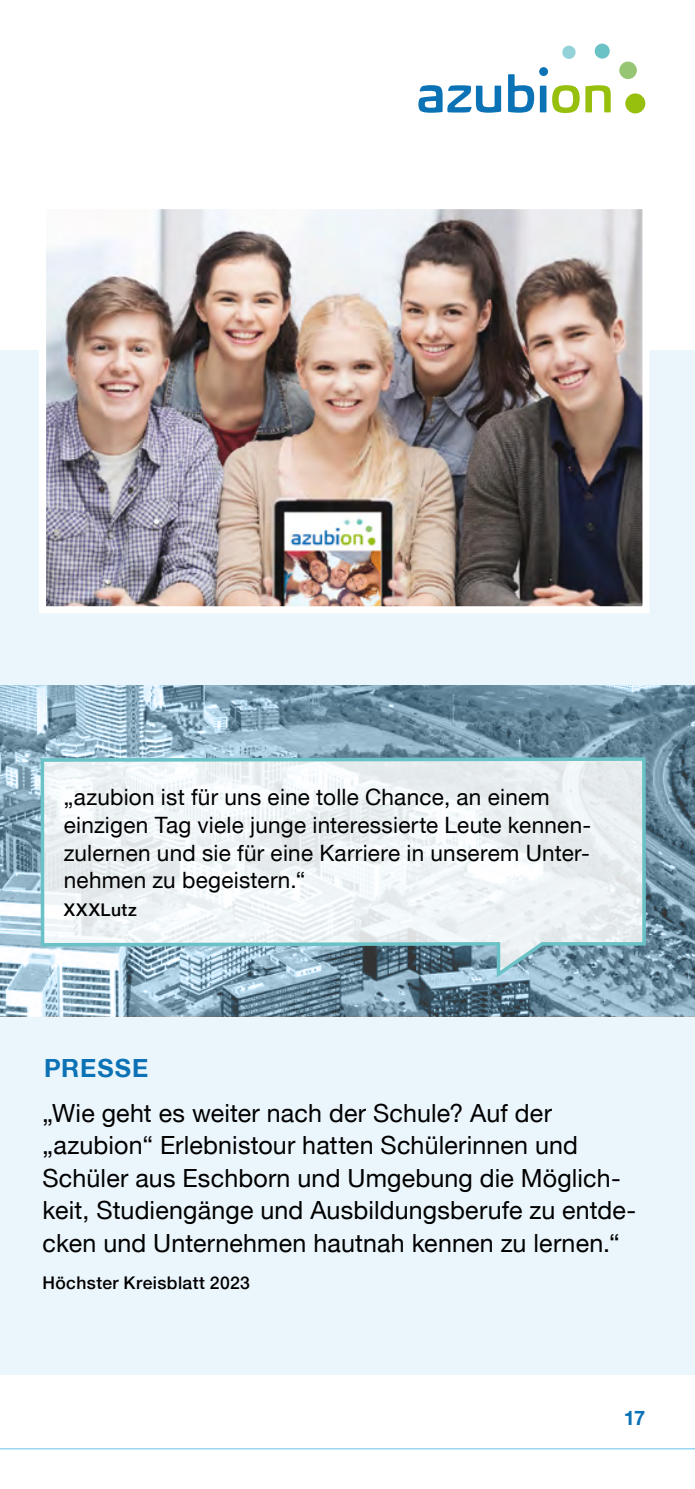
<style>
.page{position:relative;width:695px;height:1489px;background:#fff}
.page>*{position:absolute;margin:0;border:0;box-sizing:border-box;transform-origin:0 0}
.t1{font:25px/32.5px "Helvetica Neue LT";letter-spacing:.005em;color:#000}
.t2{font:700 25px "Helvetica Neue LT";letter-spacing:.04em;color:#0b72b5}
.t3{font:22.5px/27.5px "Helvetica Neue LT";letter-spacing:.01em;color:#000}
.t4{font:700 20px "Helvetica Neue LT";color:#0b72b5}
.t5{font:500 17.5px "Helvetica Neue LT";letter-spacing:.025em;color:#000}
</style>
<div class="page">
<svg style="left:418px;top:85px;width:83px;height:28px"></svg>
<svg style="left:508px;top:74px;width:26px;height:39px"></svg>
<div style="left:539px;top:86px;width:7px;height:26px;background:#0b72b5"></div>
<svg style="left:552px;top:85px;width:27px;height:28px"></svg>
<svg style="left:585px;top:85px;width:25px;height:27px"></svg>
<div style="left:625px;top:93px;width:20px;height:20px;background:#97bf0d;border-radius:50%"></div>
<div style="left:619px;top:62px;width:17px;height:17px;background:#96c574;border-radius:50%"></div>
<div style="left:594px;top:44px;width:15px;height:15px;background:#6bc2c6;border-radius:50%"></div>
<div style="left:562px;top:46px;width:13px;height:13px;background:#94d2d9;border-radius:50%"></div>
<div style="left:539px;top:67px;width:9px;height:9px;background:#0b72b5;border-radius:50%"></div>
<hr style="left:0;top:1447px;width:694px;height:2px;background:#84d0f0">
<div style="left:0;top:350px;width:694px;height:359px;background:#ebf6fc"></div>
<div style="left:0;top:1016px;width:694px;height:358px;background:#ebf6fc"></div>
<img style="left:47px;top:210px;width:594px;height:395px">
<div style="left:39px;top:202px;width:610px;height:411px;border:7px solid #fff"></div>
<img style="left:0;top:685px;width:694px;height:331px">
<svg style="left:39px;top:755px;width:608px;height:225px"></svg>
<p class="t3" style="left:64px;top:783px;width:527px">„azubion ist für uns eine tolle Chance, an einem einzigen Tag viele junge interessierte Leute kennen&shy;zulernen und sie für eine Karriere in unserem Unter&shy;nehmen zu begeistern.“</p>
<p class="t5" style="left:64px;top:898px;width:74px">XXXLutz</p>
<p class="t2" style="left:44px;top:1052px;width:106px">PRESSE</p>
<p class="t1" style="left:43px;top:1096px;width:595px">„Wie geht es weiter nach der Schule? Auf der „azubion“ Erlebnistour hatten Schülerinnen und Schüler aus Eschborn und Umgebung die Möglich&shy;keit, Studiengänge und Ausbildungsberufe zu entde&shy;cken und Unternehmen hautnah kennen zu lernen.“</p>
<p class="t5" style="left:43px;top:1272px;width:209px">Höchster Kreisblatt 2023</p>
<p class="t4" style="left:623px;top:1404px;width:23px">17</p>
</div>
